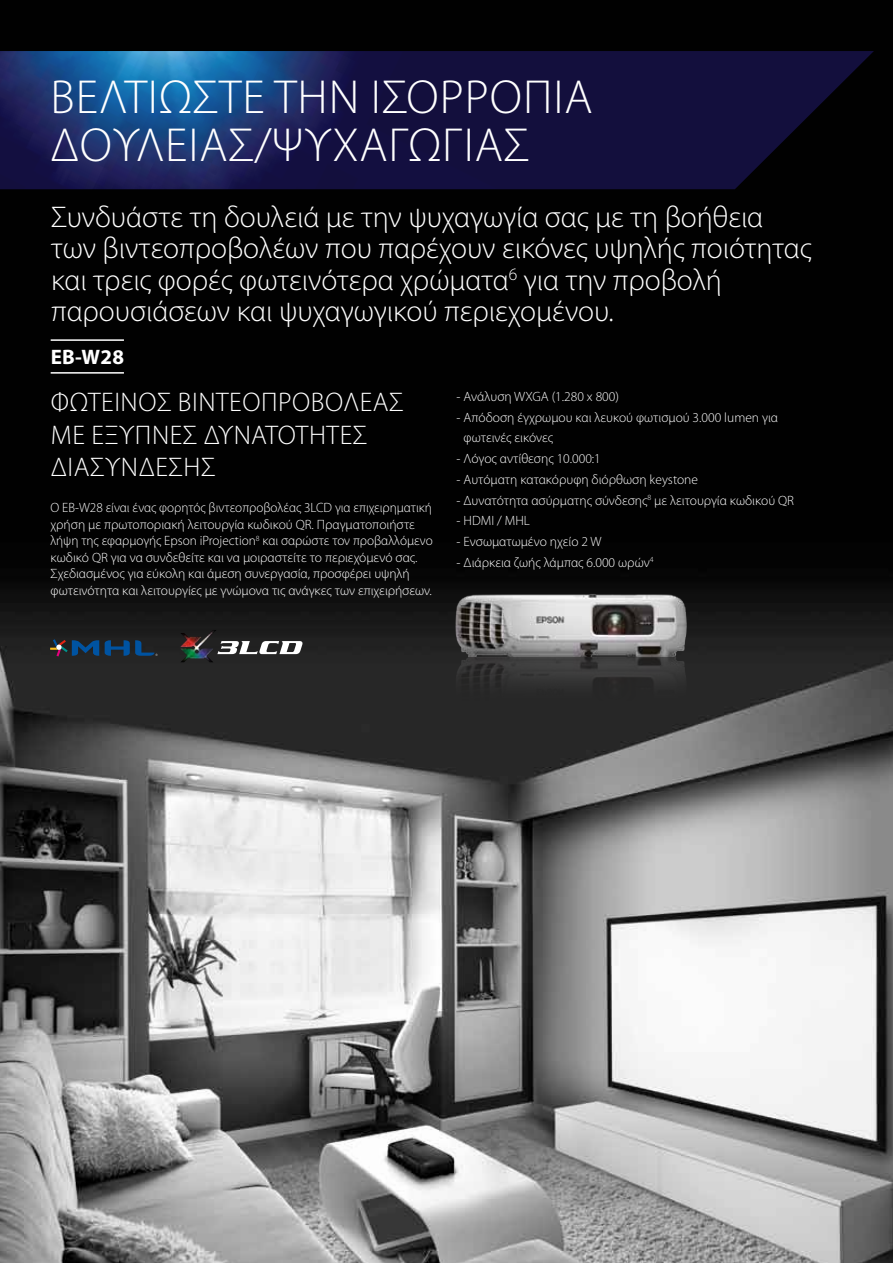
<style>
.page{position:relative;width:893px;height:1263px;background:#fff}
.page>*{position:absolute;margin:0;border:0;box-sizing:border-box;transform-origin:0 0}
.t1{font:300 48px "Myriad Pro";letter-spacing:.02em;color:#fff}
.t2{font:300 30px/31.5px "Myriad Pro";color:#fff}
.t3{font:300 27px/32.4px "Myriad Pro";letter-spacing:.02em;color:#fff}
.t4{font:700 21px "Myriad Pro";color:#fff}
.t5{font:300 13.5px/16.5px "Myriad Pro";color:#fff}
</style>
<div class="page">
<img style="left:0;top:0;width:893px;height:1263px">
<img style="left:0;top:51px;width:874px;height:138px">
<hr style="left:51px;top:339px;width:73px;height:2px;background:#fff">
<hr style="left:51px;top:372px;width:73px;height:2px;background:#fff">
<svg style="left:50px;top:639px;width:49px;height:17px"></svg>
<svg style="left:105px;top:640px;width:53px;height:16px"></svg>
<img style="left:454px;top:592px;width:232px;height:63px">
<img style="left:454px;top:655px;width:232px;height:51px">
<img style="left:180px;top:630px;width:36px;height:32px">
<svg style="left:217px;top:641px;width:85px;height:13px"></svg>
<h1 class="t1" style="left:51px;top:68px;width:99px">Βε λτιώστε</h1>
<h1 class="t1" style="left:274px;top:68px;width:298px">τη ν ισορροπία</h1>
<h1 class="t1" style="left:51px;top:116px;width:137px">δουλειάς</h1>
<h1 class="t1" style="left:255px;top:116px;width:47px">/ψυχα</h1>
<h1 class="t1" style="left:388px;top:116px;width:97px">γωγίας</h1>
<h2 class="t2" style="left:51px;top:201px;width:762px">Συνδυάστε τη δουλειά με την ψυχαγωγία σας με τη βοήθεια των βιντεοπροβολέων που παρέχουν εικόνες υψηλής ποιότητας και τρεις φορές φωτεινότερα χρώματα<sup>6</sup> για την προβολή παρουσιάσεων και ψυχαγωγικού περιεχομένου.</h2>
<h3 class="t4" style="left:51px;top:344px;width:75px">EB-W28</h3>
<h3 class="t3" style="left:51px;top:386px;width:32px">Φωτει</h3>
<h3 class="t3" style="left:51px;top:386px;width:338px;text-indent:70px">νός βι ντεοπροβολέας με έξυπνες δυνατότητες<br>διασύ</h3>
<h3 class="t3" style="left:121px;top:451px;width:34px">νδεσης</h3>
<p class="t5" style="left:51px;top:499px;width:384px">Ο EB-W28 είναι ένας φορητός βιντεοπροβολέας 3LCD για επιχειρηματική χρήση με πρωτοποριακή λειτουργία κωδικού QR. Π ραγματοποιήστε λήψη της εφαρμογής Epson iProjection<sup>8</sup> και σαρώστε τον προβαλλόμενο κωδικό QR για να συνδεθείτε και να μοιραστείτε το περιεχόμενό σας.<br>Σχεδιασμένος για εύκολη και άμεση συνεργασία, προσφέρει υψηλή φωτεινότητα και λειτουργίες με γνώμονα τις ανάγκες των επιχειρήσεων.</p>
<p class="t5" style="left:457px;top:388px;width:164px">- Ανάλυση WXGA (1.280 x 800)</p>
<p class="t5" style="left:464px;top:407px;width:316px;line-height:20.7px;text-indent:-7px">- Απόδοση έγχρωμου και λευκού φωτισμού 3.000 lumen για φωτεινές εικόνες</p>
<p class="t5" style="left:457px;top:450px;width:146px">- Λόγος αντίθεσης 10.000:1</p>
<p class="t5" style="left:457px;top:471px;width:243px">- Αυτόματη κατακόρυφη διόρθωση keystone</p>
<p class="t5" style="left:457px;top:492px;width:339px">- Δυνατότητα ασύρματης σύνδεσης<sup>8</sup> με λειτουργία κωδικού QR</p>
<p class="t5" style="left:457px;top:512px;width:73px">- HDMI / MHL</p>
<p class="t5" style="left:457px;top:533px;width:146px">- Ενσωματωμένο ηχείο 2 W</p>
<p class="t5" style="left:457px;top:554px;width:198px">- Διάρκεια ζωής λάμπας 6.000 ωρών<sup>4</sup></p>
</div>
